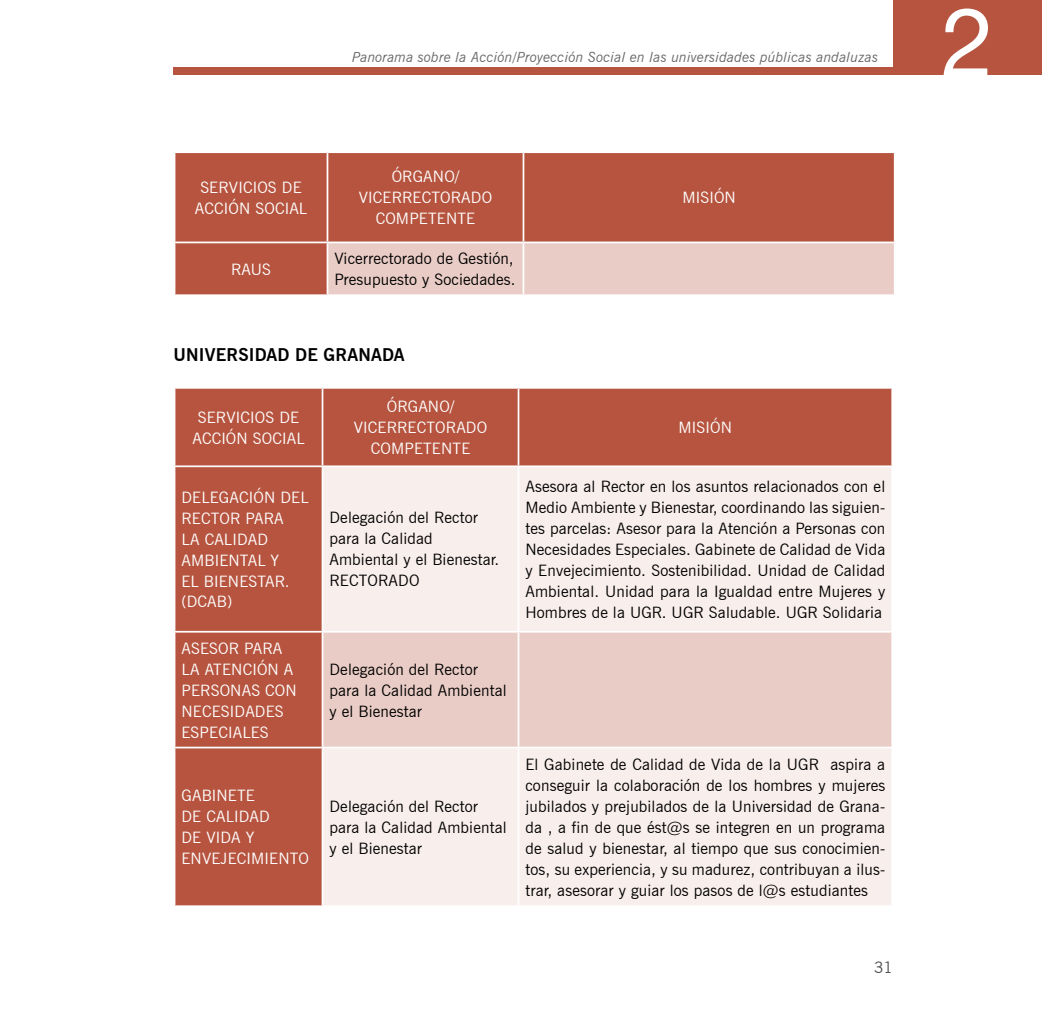
<style>
.page{position:relative;width:1042px;height:1017px;background:#fff}
.page>*{position:absolute;margin:0;border:0;box-sizing:border-box;transform-origin:0 0}
.t1{font:94.5px "Helvetica Neue";color:#fff}
.t2{font:700 17.5px "News Gothic BT";letter-spacing:.01em;color:#000}
.t3{font:15.75px/21px "News Gothic BT";letter-spacing:.01em;color:#000}
.t4{font:15.75px/21px "News Gothic BT";letter-spacing:.01em;color:#fff;text-align:center}
.t5{font:15.75px "News Gothic BT";color:#4d4d4d}
.t6{font:italic 14px "News Gothic BT";letter-spacing:.01em;color:#666}
</style>
<div class="page">
<div style="left:893px;top:0;width:149px;height:75px;background:#b6543f"></div>
<div style="left:174px;top:67px;width:744px;height:8px;background:#b6543f"></div>
<div style="left:175px;top:153px;width:719px;height:141px;background:#b6543f"></div>
<div style="left:328px;top:243px;width:566px;height:51px;background:#e9ccc5"></div>
<hr style="left:174px;top:242px;width:153px;height:1px;background:#fff">
<hr style="left:327px;top:153px;width:1px;height:89px;background:#fff">
<hr style="left:327px;top:242px;width:196px;height:1px;background:#fff">
<hr style="left:522px;top:153px;width:2px;height:89px;background:#fff">
<hr style="left:523px;top:242px;width:372px;height:1px;background:#fff">
<hr style="left:327px;top:243px;width:1px;height:51px;background:#fff">
<hr style="left:522px;top:243px;width:2px;height:51px;background:#fff">
<div style="left:175px;top:389px;width:716px;height:516px;background:#b6543f"></div>
<div style="left:323px;top:467px;width:568px;height:438px;background:#f8eeec"></div>
<div style="left:323px;top:633px;width:568px;height:114px;background:#e9ccc5"></div>
<hr style="left:174px;top:465px;width:148px;height:2px;background:#fff">
<hr style="left:174px;top:631px;width:148px;height:2px;background:#fff">
<hr style="left:174px;top:747px;width:148px;height:1px;background:#fff">
<hr style="left:322px;top:389px;width:1px;height:76px;background:#fff">
<hr style="left:322px;top:465px;width:196px;height:2px;background:#fff">
<hr style="left:518px;top:389px;width:1px;height:76px;background:#fff">
<hr style="left:518px;top:465px;width:375px;height:2px;background:#fff">
<hr style="left:322px;top:467px;width:1px;height:164px;background:#fff">
<hr style="left:518px;top:467px;width:1px;height:164px;background:#fff">
<hr style="left:322px;top:748px;width:1px;height:157px;background:#fff">
<hr style="left:518px;top:748px;width:1px;height:157px;background:#fff">
<hr style="left:322px;top:631px;width:196px;height:2px;background:#fff">
<hr style="left:322px;top:633px;width:1px;height:114px;background:#fff">
<hr style="left:322px;top:747px;width:196px;height:1px;background:#fff">
<hr style="left:518px;top:631px;width:375px;height:2px;background:#fff">
<hr style="left:518px;top:633px;width:1px;height:114px;background:#fff">
<hr style="left:518px;top:747px;width:375px;height:1px;background:#fff">
<p class="t4" style="left:195px;top:177px;width:114px">SERVICIOS DE<br>ACCIÓN SOCIAL</p>
<p class="t6" style="left:352px;top:49px;width:527px">Panorama sobre la Acción/Proyección Social en las universidades públicas andaluzas</p>
<p class="t4" style="left:359px;top:166px;width:135px">ÓRGANO/<br>VICERRECTORADO<br>COMPETENTE</p>
<p class="t4" style="left:682px;top:187px;width:55px">MISIÓN</p>
<p class="t4" style="left:231px;top:259px;width:41px">RAUS</p>
<p class="t3" style="left:334px;top:248px;width:183px">Vicerrectorado de Gestión,<br>Presupuesto y Sociedades.</p>
<p class="t2" style="left:174px;top:344px;width:232px">UNIVERSIDAD DE GRANADA</p>
<p class="t4" style="left:192px;top:406px;width:114px">SERVICIOS DE<br>ACCIÓN SOCIAL</p>
<p class="t4" style="left:181px;top:486px;width:129px;text-align:left">DELEGACIÓN DEL<br>RECTOR PARA<br>LA CALIDAD<br>AMBIENTAL Y<br>EL BIENESTAR. (DCAB)</p>
<p class="t4" style="left:181px;top:637px;width:117px;text-align:left">ASESOR PARA<br>LA ATENCIÓN A<br>PERSONAS CON<br>NECESIDADES<br>ESPECIALES</p>
<p class="t4" style="left:354px;top:396px;width:135px">ÓRGANO/<br>VICERRECTORADO<br>COMPETENTE</p>
<p class="t3" style="left:329px;top:507px;width:171px">Delegación del Rector para la Calidad<br>Ambiental y el Bienestar.<br>RECTORADO</p>
<p class="t3" style="left:329px;top:658px;width:179px">Delegación del Rector para la Calidad Ambiental y el Bienestar</p>
<p class="t4" style="left:181px;top:785px;width:129px;text-align:left">GABINETE<br>DE CALIDAD<br>DE VIDA Y<br>ENVEJECIMIENTO</p>
<p class="t3" style="left:329px;top:796px;width:179px">Delegación del Rector para la Calidad Ambiental y el Bienestar</p>
<p class="t4" style="left:678px;top:417px;width:55px">MISIÓN</p>
<p class="t3" style="left:525px;top:476px;width:361px;text-align:justify">Asesora al Rector en los asuntos relacionados con el Medio Ambiente y Bienestar, coordinando las siguien&shy;tes parcelas: Asesor para la Atención a Personas con Necesidades Especiales. Gabinete de Calidad de Vida y Envejecimiento. Sostenibilidad. Unidad de Calidad Ambiental. Unidad para la Igualdad entre Mujeres y Hombres de la UGR. UGR Saludable. UGR Solidaria</p>
<p class="t3" style="left:525px;top:754px;width:361px;text-align:justify">El Gabinete de Calidad de Vida de la UGR aspira a conseguir la colaboración de los hombres y mujeres jubilados y prejubilados de la Universidad de Grana&shy;da , a fin de que ést@s se integren en un programa de salud y bienestar, al tiempo que sus conocimien&shy;tos, su experiencia, y su madurez, contribuyan a ilus&shy;trar, asesorar y guiar los pasos de l@s estudiantes</p>
<p class="t5" style="left:874px;top:957px;width:21px">31</p>
<h1 class="t1" style="left:941px;top:-14px;width:54px">2</h1>
</div>
